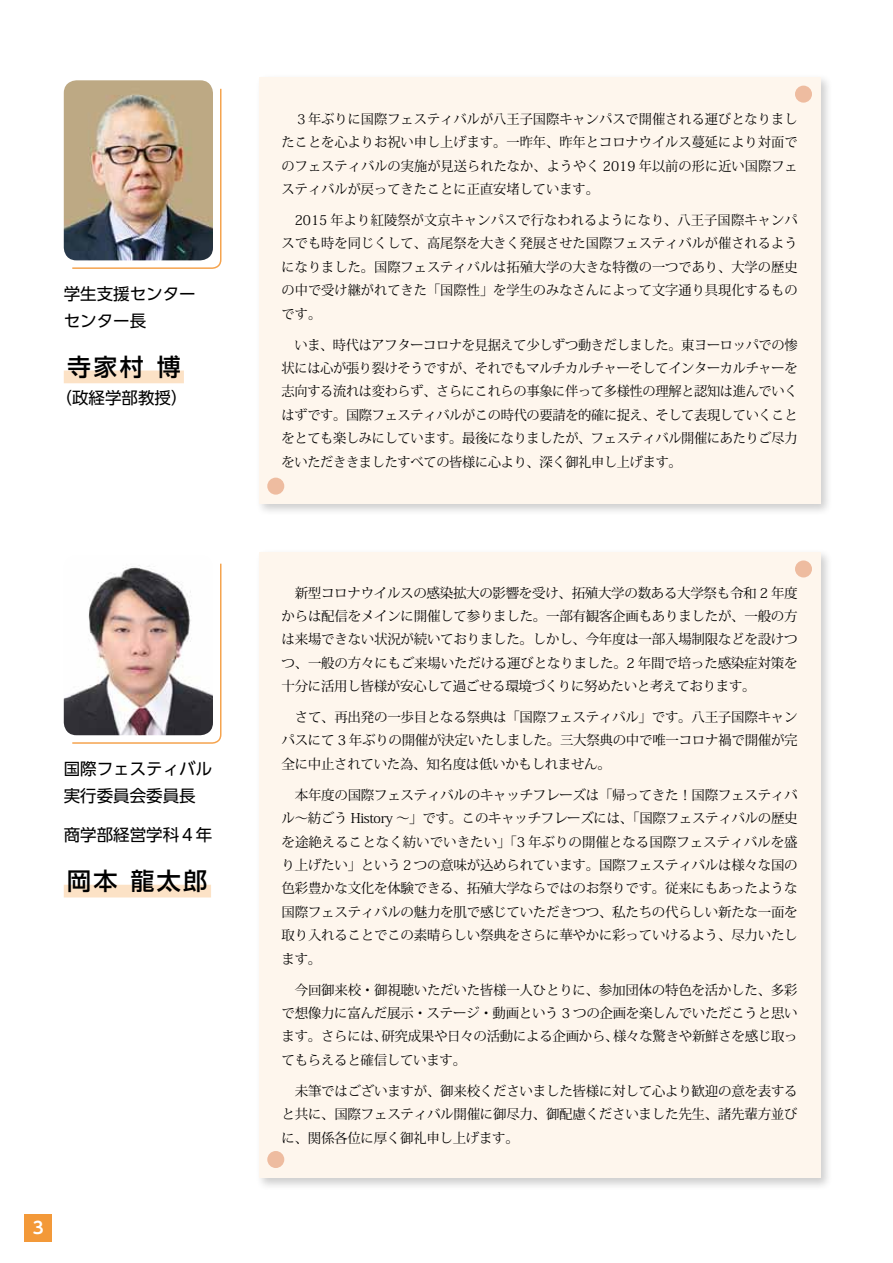
<style>
.page{position:relative;width:893px;height:1263px;background:#fff}
.page>*{position:absolute;margin:0;border:0;box-sizing:border-box;transform-origin:0 0}
.t1{font:500 24px "UD Shin Go Pro";letter-spacing:.1em;color:#000}
.t2{font:16.5px/26.5px "UD Shin Go Pro";color:#000}
.t3{font:700 16.5px "UD Shin M Go Pro De";color:#fff}
.t4{font:13.5px/23.4px "Koz Min Pro";letter-spacing:-.025em;color:#000;text-align:justify}
</style>
<div class="page">
<div style="left:64px;top:370px;width:120px;height:13px;background:#fce2c6"></div>
<div style="left:64px;top:885px;width:147px;height:12px;background:#fce2c6"></div>
<div style="left:24px;top:1214px;width:28px;height:28px;background:#f39939"></div>
<img style="left:64px;top:80px;width:148px;height:180px">
<img style="left:64px;top:695px;width:7px;height:40px">
<div style="left:255px;top:73px;width:578px;height:443px;background:#000;opacity:.2"></div>
<div style="left:259px;top:77px;width:561px;height:426px;background:#fef6ed"></div>
<div style="left:255px;top:548px;width:578px;height:643px;background:#000;opacity:.2"></div>
<div style="left:259px;top:552px;width:561px;height:626px;background:#fef6ed"></div>
<div style="left:267px;top:478px;width:17px;height:17px;background:#eebca0;border-radius:50%"></div>
<div style="left:267px;top:1151px;width:17px;height:17px;background:#eebca0;border-radius:50%"></div>
<div style="left:795px;top:86px;width:17px;height:17px;background:#eebca0;border-radius:50%"></div>
<div style="left:795px;top:560px;width:17px;height:17px;background:#eebca0;border-radius:50%"></div>
<svg style="left:71px;top:563px;width:151px;height:181px"></svg>
<img style="left:71px;top:87px;width:151px;height:182px">
<p class="t2" style="left:64px;top:280px;width:134px">学生支援センターセンター長</p>
<h1 class="t1" style="left:67px;top:348px;width:115px">寺家村 博</h1>
<p class="t2" style="left:56px;top:383px;width:133px">（政経学部教授）</p>
<p class="t2" style="left:64px;top:755px;width:150px">国際フェスティバル実行委員会委員長</p>
<p class="t2" style="left:64px;top:821px;width:150px">商学部経営学科４年</p>
<h1 class="t1" style="left:67px;top:862px;width:141px">岡本 龍太郎</h1>
<p class="t3" style="left:33px;top:1214px;width:12px">3</p>
<p class="t4" style="left:282px;top:107px;width:518px">　３年ぶりに国際フェスティバルが八王子国際キャンパスで開催される運びとなりましたことを心よりお祝い申し上げます。一昨年、昨年とコロナウイルス蔓延により対面でのフェスティバルの実施が見送られたなか、ようやく 2019 年以前の形に近い国際フェスティバルが戻ってきたことに正直安堵しています。</p>
<p class="t4" style="left:282px;top:208px;width:518px">　2015 年より紅陵祭が文京キャンパスで行なわれるようになり、八王子国際キャンパスでも時を同じくして、高尾祭を大きく発展させた国際フェスティバルが催されるようになりました。国際フェスティバルは拓殖大学の大きな特徴の一つであり、大学の歴史の中で受け継がれてきた「国際性」を学生のみなさんによって文字通り具現化するものです。</p>
<p class="t4" style="left:282px;top:332px;width:518px">　いま、時代はアフターコロナを見据えて少しずつ動きだしました。東ヨーロッパでの惨状には心が張り裂けそうですが、それでもマルチカルチャーそしてインターカルチャーを志向する流れは変わらず、さらにこれらの事象に伴って多様性の理解と認知は進んでいくはずです。国際フェスティバルがこの時代の要請を的確に捉え、そして表現していくことをとても楽しみにしています。最後になりましたが、フェスティバル開催にあたりご尽力をいただききましたすべての皆様に心より、深く御礼申し上げます。</p>
<p class="t4" style="left:282px;top:580px;width:518px">　新型コロナウイルスの感染拡大の影響を受け、拓殖大学の数ある大学祭も令和 2 年度からは配信をメインに開催して参りました。一部有観客企画もありましたが、一般の方は来場できない状況が続いておりました。しかし、今年度は一部入場制限などを設けつつ、一般の方々にもご来場いただける運びとなりました。2 年間で培った感染症対策を十分に活用し皆様が安心して過ごせる環境づくりに努めたいと考えております。</p>
<p class="t4" style="left:282px;top:705px;width:518px">　さて、再出発の一歩目となる祭典は「国際フェスティバル」です。八王子国際キャンパスにて 3 年ぶりの開催が決定いたしました。三大祭典の中で唯一コロナ禍で開催が完全に中止されていた為、知名度は低いかもしれません。</p>
<p class="t4" style="left:282px;top:783px;width:518px">　本年度の国際フェスティバルのキャッチフレーズは「帰ってきた！国際フェスティバル～紡ごう History ～」です。このキャッチフレーズには、「国際フェスティバルの歴史を途絶えることなく紡いでいきたい」「3 年ぶりの開催となる国際フェスティバルを盛り上げたい」という２つの意味が込められています。国際フェスティバルは様々な国の色彩豊かな文化を体験できる、拓殖大学ならではのお祭りです。従来にもあったような国際フェスティバルの魅力を肌で感じていただきつつ、私たちの代らしい新たな一面を取り入れることでこの素晴らしい祭典をさらに華やかに彩っていけるよう、尽力いたします。</p>
<p class="t4" style="left:282px;top:977px;width:518px">　今回御来校・御視聴いただいた皆様一人ひとりに、参加団体の特色を活かした、多彩で想像力に富んだ展示・ステージ・動画という 3 つの企画を楽しんでいただこうと思います。さらには、研究成果や日々の活動による企画から、様々な驚きや新鮮さを感じ取ってもらえると確信しています。</p>
<p class="t4" style="left:282px;top:1079px;width:518px">　未筆ではございますが、御来校くださいました皆様に対して心より歓迎の意を表すると共に、国際フェスティバル開催に御尽力、御配慮くださいました先生、諸先輩方並びに、関係各位に厚く御礼申し上げます。</p>
</div>
